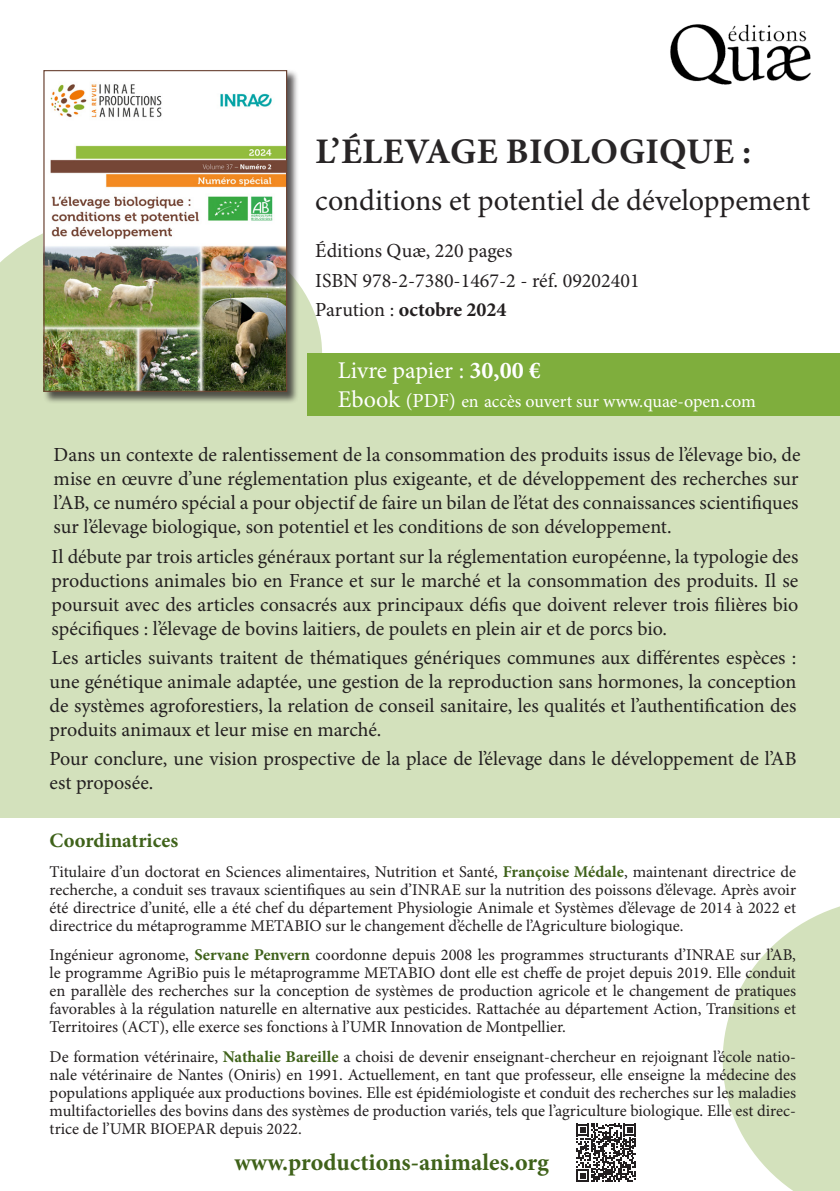
<style>
.page{position:relative;width:840px;height:1191px;background:#fff}
.page>*{position:absolute;margin:0;border:0;box-sizing:border-box;transform-origin:0 0}
.t1{font:700 36px "Minion Pro";letter-spacing:.01em;color:#282526}
.t2{font:30px "Minion Pro";color:#231f20}
.t3{font:700 24px "Minion Pro";color:#3f621a}
.t4{font:24px "Minion Pro";color:#fff}
.t5{font:700 20.4px "Minion Pro";color:#3f621a}
.t6{font:20px/24px "Minion Pro";color:#231f20;text-align:justify}
.t7{font:700 20px "Minion Pro";color:#231f20}
.t8{font:18px "Minion Pro";color:#fff}
.t9{font:16.4px/18px "Minion Pro";color:#231f20;text-align:justify}
.s1{font-weight:400}
.s2{font-weight:700}
.s3{font-size:24px}
.s4{font-size:20px}
.s5{font-weight:700;color:#3f621a}
</style>
<div class="page">
<svg style="left:0;top:233px;width:322px;height:158px;fill:#d3e1bc"></svg>
<div style="left:0;top:391px;width:839px;height:427px;background:#d3e1bc"></div>
<div style="left:307px;top:353px;width:532px;height:63px;background:#7fae3d"></div>
<img style="left:670px;top:24px;width:141px;height:61px">
<div style="left:43px;top:69px;width:256px;height:335px;background:#231f20;opacity:.75"></div>
<img style="left:45px;top:72px;width:240px;height:318px">
<div style="left:43px;top:70px;width:244px;height:322px;border:1px solid #6c4535"></div>
<svg style="left:576px;top:1123px;width:59px;height:58px"></svg>
<svg style="left:722px;top:906px;width:118px;height:285px"></svg>
<p class="t1" style="left:315px;top:126px;width:437px">L’ÉLEVAGE BIOLOGIQUE :</p>
<p class="t2" style="left:315px;top:182px;width:496px">conditions et potentiel de développement</p>
<p class="t6" style="left:315px;top:239px;width:198px">Éditions Quæ, 220 pages</p>
<p class="t6" style="left:315px;top:269px;width:325px">ISBN 978-2-7380-1467-2 - réf. 09202401</p>
<p class="t7" style="left:315px;top:296px;width:193px"><span class="s1">Parution :</span> octobre 2024</p>
<p class="t4" style="left:337px;top:356px;width:204px">Livre papier : <span class="s2">30,00 €</span></p>
<p class="t8" style="left:337px;top:390px;width:419px"><span class="s3">Ebook</span> <span class="s4">(PDF)</span> en accès ouvert sur www.quae-open<span class="s4">.</span>com</p>
<p class="t6" style="left:54px;top:444px;width:748px">Dans un contexte de ralentissement de la consommation des produits issus de l’élevage bio, de mise en œuvre d’une réglementation plus exigeante, et de développement des recherches sur l’AB, ce numéro spécial a pour objectif de faire un bilan de l’état des connaissances scientifiques sur l’élevage biologique, son potentiel et les conditions de son développement.</p>
<p class="t6" style="left:52px;top:545px;width:747px">Il débute par trois articles généraux portant sur la réglementation européenne, la typologie des productions animales bio en France et sur le marché et la consommation des produits. Il se poursuit avec des articles consacrés aux principaux défis que doivent relever trois filières bio spécifiques : l’élevage de bovins laitiers, de poulets en plein air et de porcs bio.</p>
<p class="t6" style="left:50px;top:646px;width:748px">Les articles suivants traitent de thématiques génériques communes aux différentes espèces : une génétique animale adaptée, une gestion de la reproduction sans hormones, la conception de systèmes agroforestiers, la relation de conseil sanitaire, les qualités et l’authentification des produits animaux et leur mise en marché.</p>
<p class="t6" style="left:50px;top:747px;width:748px">Pour conclure, une vision prospective de la place de l’élevage dans le développement de l’AB est proposée.</p>
<p class="t5" style="left:50px;top:826px;width:130px">Coordinatrices</p>
<p class="t9" style="left:50px;top:863px;width:747px">Titulaire d’un doctorat en Sciences alimentaires, Nutrition et Santé, <span class="s5">Françoise Médale</span>, maintenant directrice de recherche, a conduit ses travaux scientifiques au sein d’INRAE sur la nutrition des poissons d’élevage. Après avoir été directrice d’unité, elle a été chef du département Physiologie Animale et Systèmes d’élevage de 2014 à 2022 et directrice du métaprogramme METABIO sur le changement d’échelle de l’Agriculture biologique.</p>
<p class="t9" style="left:50px;top:946px;width:747px">Ingénieur agronome, <span class="s5">Servane Penvern</span> coordonne depuis 2008 les programmes structurants d’INRAE sur l’AB, le programme AgriBio puis le métaprogramme METABIO dont elle est cheffe de projet depuis 2019. Elle conduit en parallèle des recherches sur la conception de systèmes de production agricole et le changement de pratiques favorables à la régulation naturelle en alternative aux pesticides. Rattachée au département Action, Transitions et Territoires (ACT), elle exerce ses fonctions à l’UMR Innovation de Montpellier.</p>
<p class="t9" style="left:50px;top:1048px;width:747px">De formation vétérinaire, <span class="s5">Nathalie Bareille</span> a choisi de devenir enseignant-chercheur en rejoignant l’école natio&shy;nale vétérinaire de Nantes (Oniris) en 1991. Actuellement, en tant que professeur, elle enseigne la médecine des populations appliquée aux productions bovines. Elle est épidémiologiste et conduit des recherches sur les maladies multifactorielles des bovins dans des systèmes de production variés, tels que l’agriculture biologique. Elle est direc&shy;trice de l’UMR BIOEPAR depuis 2022.</p>
<p class="t3" style="left:234px;top:1145px;width:316px">www.productions-animales.org</p>
</div>
